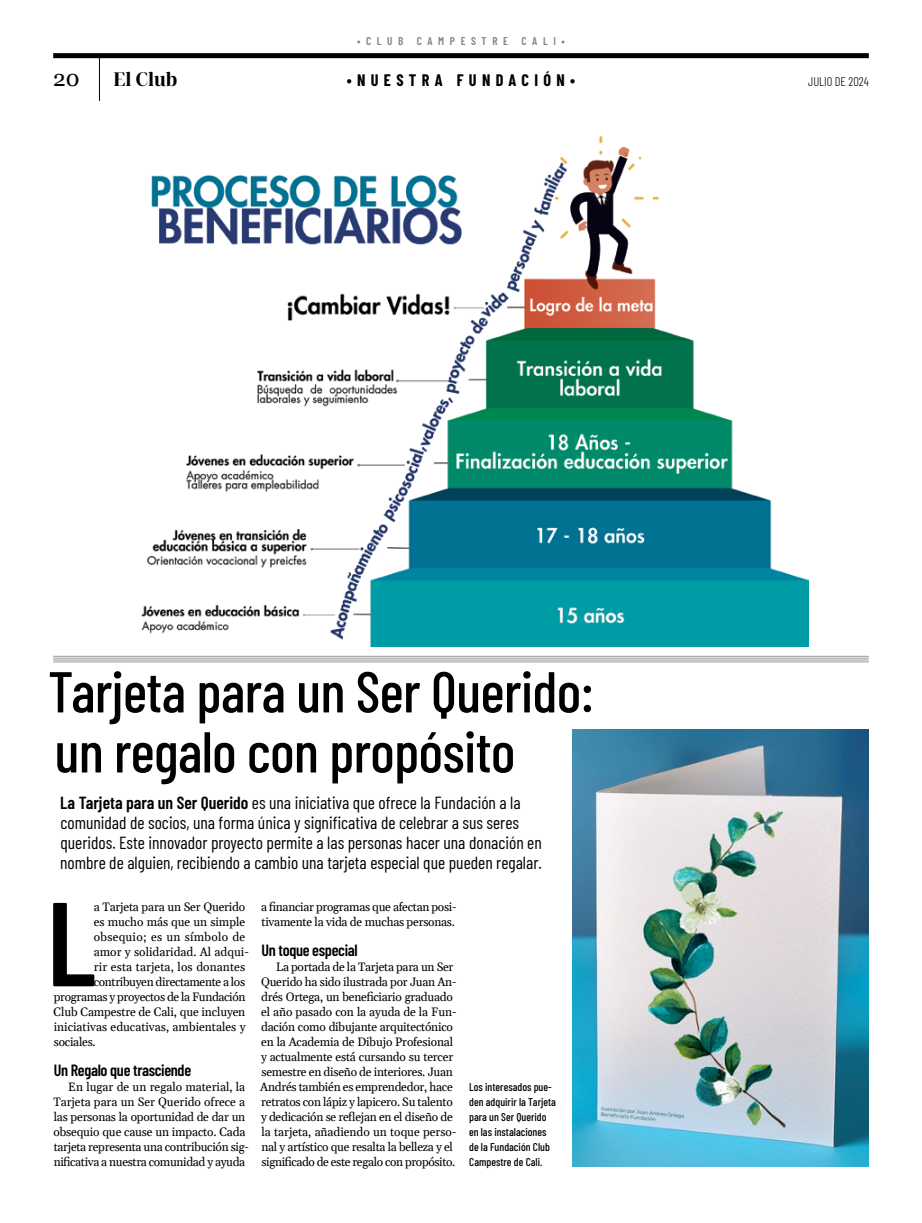
<style>
.page{position:relative;width:922px;height:1223px;background:#fff}
.page>*{position:absolute;margin:0;border:0;box-sizing:border-box;transform-origin:0 0}
.t1{font:600 119.12px "Barlow Condensed";color:#000}
.t2{font:500 57.5px/60px "Barlow Condensed";letter-spacing:-.01em;color:#000}
.t3{font:22.5px "Georgia";color:#000}
.t4{font:700 20px "Ardina Title";letter-spacing:-.005em;color:#000}
.t5{font:17.5px/20px "Barlow Condensed";color:#000}
.t6{font:600 16.25px "Barlow Condensed";letter-spacing:-.02em;color:#000}
.t7{font:700 16.25px "Barlow Condensed";letter-spacing:.33em;color:#000}
.t8{font:300 12.5px "Barlow Condensed";color:#000}
.t9{font:12px/15px "Gelasio";letter-spacing:-.02em;color:#000}
.t10{font:12px "Gelasio";color:#000}
.t11{font:12px "Gelasio";letter-spacing:.005em;color:#000}
.t12{font:12px "Gelasio";letter-spacing:.02em;color:#000}
.t13{font:500 11.25px/15px "Barlow Condensed";color:#000}
.t14{font:600 11.25px "Barlow Condensed";letter-spacing:.5em;color:#848280}
.s1{font-weight:600}
</style>
<div class="page">
<div style="left:53px;top:53px;width:815px;height:5px;background:#000"></div>
<hr style="left:99px;top:55px;width:1px;height:46px;background:#000">
<img style="left:141px;top:136px;width:667px;height:511px">
<img style="left:572px;top:730px;width:296px;height:436px">
<hr style="left:53px;top:656px;width:815px;height:1px;background:#9d9b9a">
<hr style="left:53px;top:658px;width:815px;height:1px;background:#9d9b9a">
<hr style="left:53px;top:660px;width:815px;height:1px;background:#9d9b9a">
<hr style="left:53px;top:661px;width:815px;height:1px;background:#9d9b9a">
<p class="t14" style="left:357px;top:33px;width:209px">•CLUB CAMPESTRE CALI•</p>
<h3 class="t3" style="left:53px;top:64px;width:28px">20</h3>
<h3 class="t4" style="left:113px;top:68px;width:65px">El Club</h3>
<h3 class="t7" style="left:346px;top:68px;width:230px">•NUESTRA FUNDACIÓN•</h3>
<p class="t8" style="left:807px;top:72px;width:62px">JULIO DE 2024</p>
<h2 class="t2" style="left:48px;top:657px;width:547px">Tarjeta para un Ser Querido: un regalo con propósito</h2>
<p class="t5" style="left:60px;top:791px;width:483px"><span class="s1">La Tarjeta para un Ser Querido</span> es una iniciativa que ofrece la Fundación a la comunidad de socios, una forma única y significativa de celebrar a sus seres queridos. Este innovador proyecto permite a las personas hacer una donación en nombre de alguien, recibiendo a cambio una tarjeta especial que pueden regalar.</p>
<h1 class="t1" style="left:47px;top:858px;width:50px">L</h1>
<p class="t9" style="left:94px;top:898px;width:153px">a Tarjeta para un Ser Querido</p>
<p class="t9" style="left:94px;top:913px;width:153px">es mucho más que un simple</p>
<p class="t12" style="left:94px;top:926px;width:153px">obsequio; es un símbolo de</p>
<p class="t10" style="left:94px;top:941px;width:156px">amor y solidaridad. Al adqui-</p>
<p class="t11" style="left:94px;top:956px;width:153px">rir esta tarjeta, los donantes</p>
<p class="t9" style="left:94px;top:973px;width:153px">contribuyen directamente a los</p>
<p class="t9" style="left:54px;top:988px;width:193px">programas y proyectos de la Fundación</p>
<p class="t9" style="left:54px;top:1003px;width:193px">Club Campestre de Cali, que incluyen</p>
<p class="t10" style="left:54px;top:1016px;width:193px">iniciativas educativas, ambientales y</p>
<p class="t9" style="left:54px;top:1033px;width:43px">sociales.</p>
<h3 class="t6" style="left:54px;top:1058px;width:139px">Un Regalo que trasciende</h3>
<p class="t9" style="left:53px;top:1078px;width:197px;text-indent:15px">En lugar de un regalo material, la Tarjeta para un Ser Querido ofrece a las personas la oportunidad de dar un obsequio que cause un impacto. Cada tarjeta representa una contribución sig&shy;nificativa a nuestra comunidad y ayuda</p>
<p class="t9" style="left:261px;top:898px;width:197px">a financiar programas que afectan posi&shy;tivamente la vida de muchas personas.</p>
<h3 class="t6" style="left:261px;top:938px;width:98px">Un toque especial</h3>
<p class="t9" style="left:260px;top:958px;width:198px;text-indent:16px">La portada de la Tarjeta para un Ser Querido ha sido ilustrada por Juan An&shy;drés Ortega, un beneficiario graduado el año pasado con la ayuda de la Fun&shy;dación como dibujante arquitectónico en la Academia de Dibujo Profesional y actualmente está cursando su tercer semestre en diseño de interiores. Juan Andrés también es emprendedor, hace retratos con lápiz y lapicero. Su talento y dedicación se reflejan en el diseño de la tarjeta, añadiendo un toque perso&shy;nal y artístico que resalta la belleza y el significado de este regalo con propósito.</p>
<p class="t13" style="left:469px;top:1079px;width:88px">Los interesados pue&shy;den adquirir la Tarjeta para un Ser Querido en las instalaciones de la Fundación Club<br>Campestre de Cali.</p>
</div>
